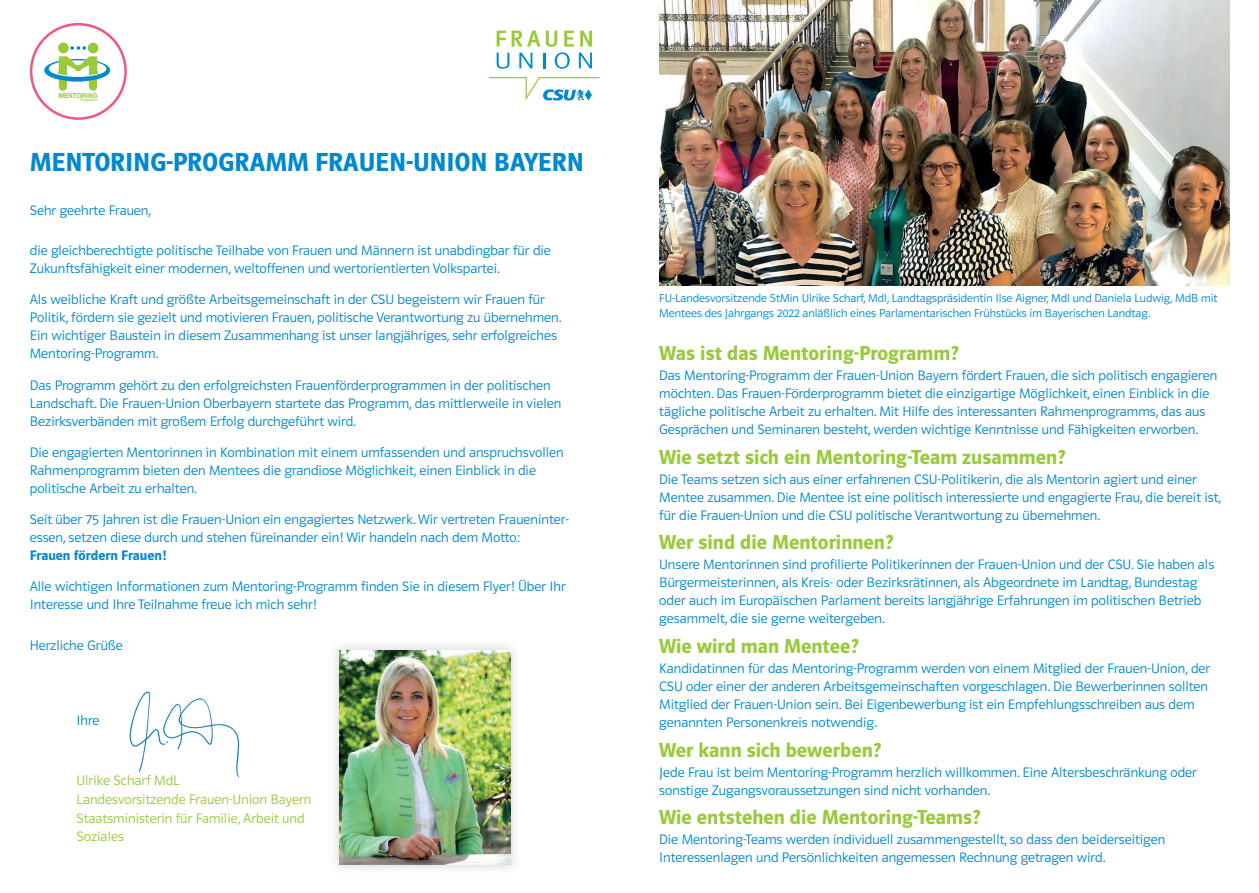
<style>
.page{position:relative;width:1259px;height:893px;background:#fff}
.page>*{position:absolute;margin:0;border:0;box-sizing:border-box;transform-origin:0 0}
.t1{font:600 27px "Polo 22 R";color:#0089cf}
.t2{font:600 21px "Polo 22 R";color:#99ca3b}
.t3{font:14.25px/18px "Polo 22 R Leicht";color:#0089cf}
.t4{font:14.25px/19.2px "Polo 22 R Leicht";color:#99ca3b}
.t5{font:600 14.25px "Polo 22 R";color:#0089cf}
.t6{font:12px/15px "Polo 22 R Leicht";color:#0089cf}
.t7{font:700 6.9px "Helvetica Neue";color:#99ca3b;scale:.91 1}
.t8{font:500 3.6px "Helvetica Neue";color:#99ca3b;scale:.96 1}
</style>
<div class="page">
<img style="left:659px;top:0;width:570px;height:285px">
<img style="left:129px;top:691px;width:111px;height:87px">
<div style="left:30px;top:23px;width:97px;height:97px;border:3px solid #f0597c;border-radius:50%"></div>
<svg style="left:70px;top:46px;width:16px;height:4px"></svg>
<div style="left:58px;top:43px;width:11px;height:10px;background:#99ca3b;border-radius:50%"></div>
<div style="left:88px;top:43px;width:10px;height:10px;background:#99ca3b;border-radius:50%"></div>
<div style="left:59px;top:61px;width:8px;height:26px;background:#99ca3b"></div>
<div style="left:89px;top:61px;width:8px;height:26px;background:#99ca3b"></div>
<svg style="left:45px;top:56px;width:64px;height:25px"></svg>
<svg style="left:489px;top:77px;width:111px;height:24px"></svg>
<svg style="left:496px;top:31px;width:96px;height:38px"></svg>
<img style="left:335px;top:646px;width:180px;height:223px">
<img style="left:339px;top:651px;width:171px;height:213px">
<p class="t7" style="left:58px;top:90px;width:44px">MENTORING</p>
<p class="t8" style="left:80px;top:97px;width:19px">Programm</p>
<h1 class="t1" style="left:30px;top:148px;width:555px">MENTORING-PROGRAMM FRAUEN-UNION BAYERN</h1>
<p class="t3" style="left:30px;top:201px;width:123px">Sehr geehrte Frauen,</p>
<p class="t3" style="left:30px;top:241px;width:523px">die gleichberechtigte politische Teilhabe von Frauen und Männern ist unabdingbar für die<br>Zukunftsfähigkeit einer modernen, weltoffenen und wertorientierten Volkspartei.</p>
<p class="t3" style="left:30px;top:291px;width:533px">Als weibliche Kraft und größte Arbeitsgemeinschaft in der CSU begeistern wir Frauen für Politik, fördern sie gezielt und motivieren Frauen, politische Verantwortung zu übernehmen.<br>Ein wichtiger Baustein in diesem Zusammenhang ist unser langjähriges, sehr erfolgreiches Mentoring-Programm.</p>
<p class="t3" style="left:30px;top:376px;width:533px">Das Programm gehört zu den erfolgreichsten Frauenförderprogrammen in der politischen<br>Landschaft. Die Frauen-Union Oberbayern startete das Programm, das mittlerweile in vielen<br>Bezirksverbänden mit großem Erfolg durchgeführt wird.</p>
<p class="t3" style="left:30px;top:443px;width:535px">Die engagierten Mentorinnen in Kombination mit einem umfassenden und anspruchsvollen<br>Rahmenprogramm bieten den Mentees die grandiose Möglichkeit, einen Einblick in die politische Arbeit zu erhalten.</p>
<p class="t3" style="left:30px;top:510px;width:541px">Seit über 75 Jahren ist die Frauen-Union ein engagiertes Netzwerk. Wir vertreten Frauen inter&shy;essen, setzen diese durch und stehen füreinander ein! Wir handeln nach dem Motto:</p>
<p class="t5" style="left:30px;top:548px;width:138px">Frauen fördern Frauen!</p>
<p class="t3" style="left:30px;top:578px;width:537px">Alle wichtigen Informationen zum Mentoring-Programm finden Sie in diesem Flyer! Über Ihr<br>Interesse und Ihre Teilnahme freue ich mich sehr!</p>
<p class="t3" style="left:30px;top:636px;width:95px">Herzliche Grüße</p>
<p class="t3" style="left:77px;top:712px;width:24px">Ihre</p>
<p class="t4" style="left:77px;top:771px;width:236px">Ulrike Scharf MdL<br>Landesvorsitzende Frauen-Union Bayern<br>Staatsministerin für Familie, Arbeit und</p>
<p class="t4" style="left:77px;top:826px;width:49px">Soziales</p>
<p class="t6" style="left:659px;top:291px;width:560px">FU-Landesvorsitzende StMin Ulrike Scharf, Mdl, Landtagspräsidentin Ilse Aigner, Mdl und Daniela Ludwig, MdB mit<br>Mentees des Jahrgangs 2022 anläßlich eines Parlamentarischen Frühstücks im Bayerischen Landtag.</p>
<h2 class="t2" style="left:659px;top:342px;width:301px">Was ist das Mentoring-Programm?</h2>
<p class="t3" style="left:659px;top:367px;width:559px">Das Mentoring-Programm der Frauen-Union Bayern fördert Frauen, die sich politisch engagieren möchten. Das Frauen-Förderprogramm bietet die einzigartige Möglichkeit, einen Einblick in die tägliche politische Arbeit zu erhalten. Mit Hilfe des interessanten Rahmenprogramms, das aus Gesprächen und Seminaren besteht, werden wichtige Kenntnisse und Fähigkeiten erworben.</p>
<h2 class="t2" style="left:659px;top:446px;width:408px">Wie setzt sich ein Mentoring-Team zusammen?</h2>
<p class="t3" style="left:659px;top:470px;width:563px">Die Teams setzen sich aus einer erfahrenen CSU-Politikerin, die als Mentorin agiert und einer<br>Mentee zusammen. Die Mentee ist eine politisch interessierte und engagierte Frau, die bereit ist, für die Frauen-Union und die CSU politische Verantwortung zu übernehmen.</p>
<h2 class="t2" style="left:659px;top:531px;width:236px">Wer sind die Mentorinnen?</h2>
<p class="t3" style="left:659px;top:556px;width:556px">Unsere Mentorinnen sind profilierte Politikerinnen der Frauen-Union und der CSU. Sie haben als Bürgermeisterinnen, als Kreis- oder Bezirksrätinnen, als Abgeordnete im Landtag, Bundestag oder auch im Europäischen Parlament bereits langjährige Erfahrungen im politischen Betrieb gesammelt, die sie gerne weitergeben.</p>
<h2 class="t2" style="left:659px;top:635px;width:201px">Wie wird man Mentee?</h2>
<p class="t3" style="left:659px;top:659px;width:552px">Kandidatinnen für das Mentoring-Programm werden von einem Mitglied der Frauen-Union, der CSU oder einer der anderen Arbeitsgemeinschaften vorgeschlagen. Die Bewerberinnen sollten Mitglied der Frauen-Union sein. Bei Eigenbewerbung ist ein Empfehlungsschreiben aus dem genannten Personenkreis notwendig.</p>
<h2 class="t2" style="left:659px;top:738px;width:223px">Wer kann sich bewerben?</h2>
<p class="t3" style="left:659px;top:763px;width:539px">Jede Frau ist beim Mentoring-Programm herzlich willkommen. Eine Altersbeschränkung oder sonstige Zugangsvoraussetzungen sind nicht vorhanden.</p>
<h2 class="t2" style="left:659px;top:806px;width:323px">Wie entstehen die Mentoring-Teams?</h2>
<p class="t3" style="left:659px;top:830px;width:507px">Die Mentoring-Teams werden individuell zusammengestellt, so dass den beiderseitigen<br>Interessenlagen und Persönlichkeiten angemessen Rechnung getragen wird.</p>
</div>
